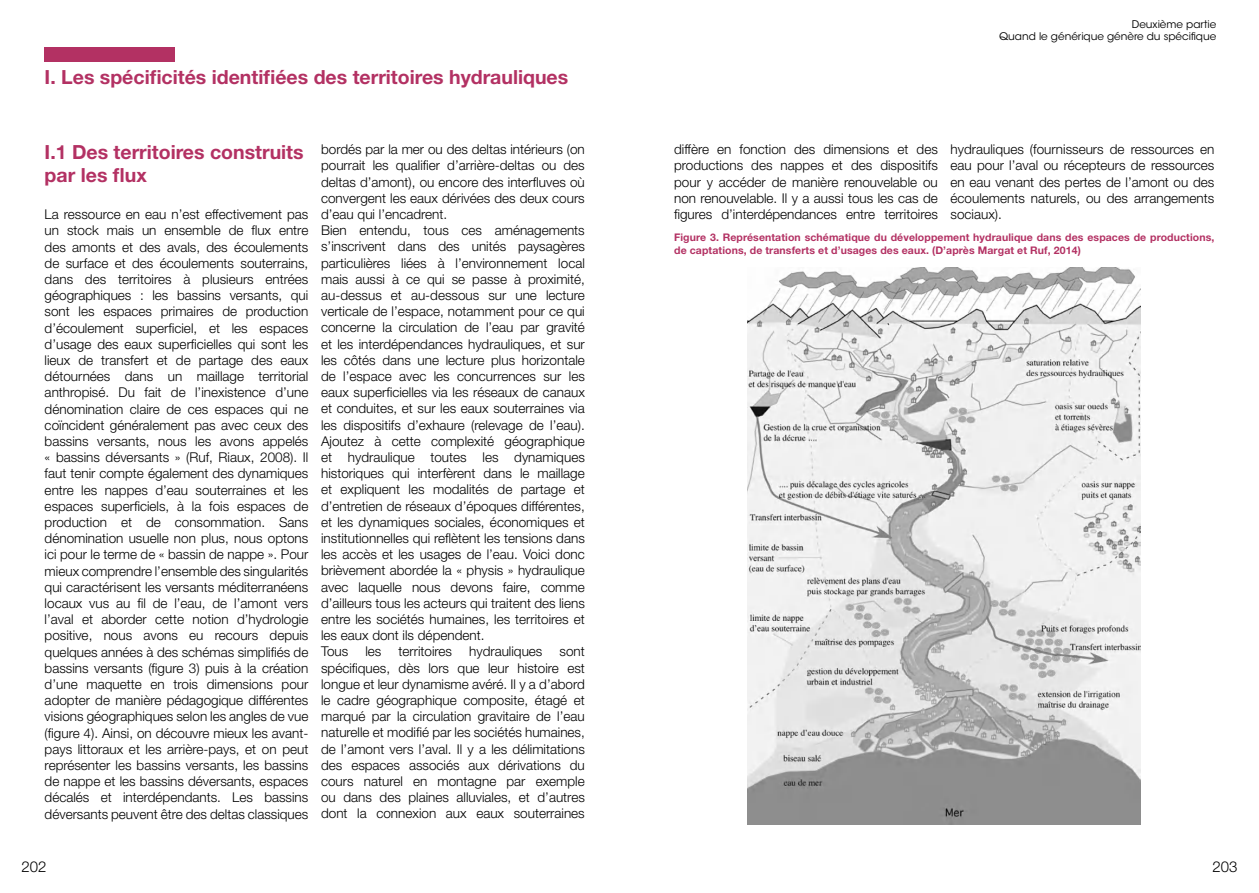
<style>
.page{position:relative;width:1259px;height:893px;background:#fff}
.page>*{position:absolute;margin:0;border:0;box-sizing:border-box;transform-origin:0 0}
.t1{font:700 19.5px/23.4px "Helvetica Neue LT Std";color:#b33163}
.t2{font:300 15px "Helvetica Neue LT Std";color:#000}
.t3{font:300 13.5px/16.2px "Helvetica Neue LT Std";color:#000;text-align:justify}
.t4{font:700 10.5px/12.6px "Helvetica Neue LT Std";letter-spacing:.01em;color:#b33163}
.t5{font:10.5px/12.6px "ITC Avant Garde Std";color:#000;text-align:right}
</style>
<div class="page">
<div style="left:45px;top:47px;width:130px;height:14px;background:#b33163"></div>
<img style="left:748px;top:267px;width:392px;height:558px">
<h1 class="t1" style="left:45px;top:65px;width:525px">I. Les spécificités identifiées des territoires hydrauliques</h1>
<h1 class="t1" style="left:45px;top:139px;width:260px">I.1 Des territoires construits par les flux</h1>
<p class="t3" style="left:45px;top:206px;width:265px">La ressource en eau n’est effectivement pas un stock mais un ensemble de flux entre des amonts et des avals, des écoulements de surface et des écoulements souterrains, dans des territoires à plusieurs entrées géographiques : les bassins versants, qui sont les espaces primaires de production d’écoulement superficiel, et les espaces d’usage des eaux superficielles qui sont les lieux de transfert et de partage des eaux détournées dans un maillage territorial anthropisé. Du fait de l’inexistence d’une dénomination claire de ces espaces qui ne coïncident généralement pas avec ceux des bassins versants, nous les avons appelés « bassins déversants » (Ruf, Riaux, 2008). Il faut tenir compte également des dynamiques entre les nappes d’eau souterraines et les espaces superficiels, à la fois espaces de production et de consommation. Sans dénomination usuelle non plus, nous optons ici pour le terme de « bassin de nappe ». Pour mieux comprendre l’ensemble des singularités qui caractérisent les versants méditerranéens locaux vus au fil de l’eau, de l’amont vers l’aval et aborder cette notion d’hydrologie positive, nous avons eu recours depuis quelques années à des schémas simplifiés de bassins versants (figure 3) puis à la création d’une maquette en trois dimensions pour adopter de manière pédagogique différentes visions géographiques selon les angles de vue (figure 4). Ainsi, on découvre mieux les avant&shy;pays littoraux et les arrière-pays, et on peut représenter les bassins versants, les bassins de nappe et les bassins déversants, espaces décalés et interdépendants. Les bassins déversants peuvent être des deltas classiques</p>
<p class="t3" style="left:321px;top:141px;width:265px;text-align:left">bordés par la mer ou des deltas intérieurs (on pourrait les qualifier d’arrière-deltas ou des deltas d’amont), ou encore des interfluves où convergent les eaux dérivées des deux cours d’eau qui l’encadrent.<br>Bien entendu, tous ces aménagements s’inscrivent dans des unités paysagères particulières liées à l’environnement local mais aussi à ce qui se passe à proximité, au-dessus et au-dessous sur une lecture verticale de l’espace, notamment pour ce qui concerne la circulation de l’eau par gravité et les interdépendances hydrauliques, et sur les côtés dans une lecture plus horizontale de l’espace avec les concurrences sur les eaux superficielles via les réseaux de canaux et conduites, et sur les eaux souterraines via les dispositifs d’exhaure (relevage de l’eau).<br>Ajoutez à cette complexité géographique et hydraulique toutes les dynamiques historiques qui interfèrent dans le maillage et expliquent les modalités de partage et d’entretien de réseaux d’époques différentes, et les dynamiques sociales, économiques et institutionnelles qui reflètent les tensions dans les accès et les usages de l’eau. Voici donc brièvement abordée la « physis » hydraulique avec laquelle nous devons faire, comme d’ailleurs tous les acteurs qui traitent des liens entre les sociétés humaines, les territoires et les eaux dont ils dépendent.<br>Tous</p>
<p class="t3" style="left:365px;top:643px;width:17px">les</p>
<p class="t3" style="left:398px;top:643px;width:55px">territoires</p>
<p class="t3" style="left:469px;top:643px;width:75px">hydrauliques</p>
<p class="t3" style="left:321px;top:643px;width:265px;text-indent:238px">sont spécifiques, dès lors que leur histoire est longue et leur dynamisme avéré. Il y a d’abord le cadre géographique composite, étagé et marqué par la circulation gravitaire de l’eau naturelle et modifié par les sociétés humaines, de l’amont vers l’aval. Il y a les délimitations des espaces associés aux dérivations du cours naturel en montagne par exemple ou dans des plaines alluviales, et d’autres dont la connexion aux eaux souterraines</p>
<p class="t5" style="left:999px;top:18px;width:219px">Deuxième partie<br>Quand le générique génère du spécifique</p>
<p class="t3" style="left:674px;top:141px;width:265px">diffère en fonction des dimensions et des productions des nappes et des dispositifs pour y accéder de manière renouvelable ou non renouvelable. Il y a aussi tous les cas de figures d’interdépendances entre territoires</p>
<p class="t3" style="left:950px;top:141px;width:265px">hydrauliques (fournisseurs de ressources en eau pour l’aval ou récepteurs de ressources en eau venant des pertes de l’amont ou des écoulements naturels, ou des arrangements sociaux).</p>
<p class="t4" style="left:674px;top:231px;width:542px">Figure 3. Représentation schématique du développement hydraulique dans des espaces de productions, de captations, de transferts et d’usages des eaux. (D’après Margat et Ruf, 2014)</p>
<p class="t2" style="left:22px;top:857px;width:27px">202</p>
<p class="t2" style="left:1212px;top:857px;width:27px">203</p>
</div>
